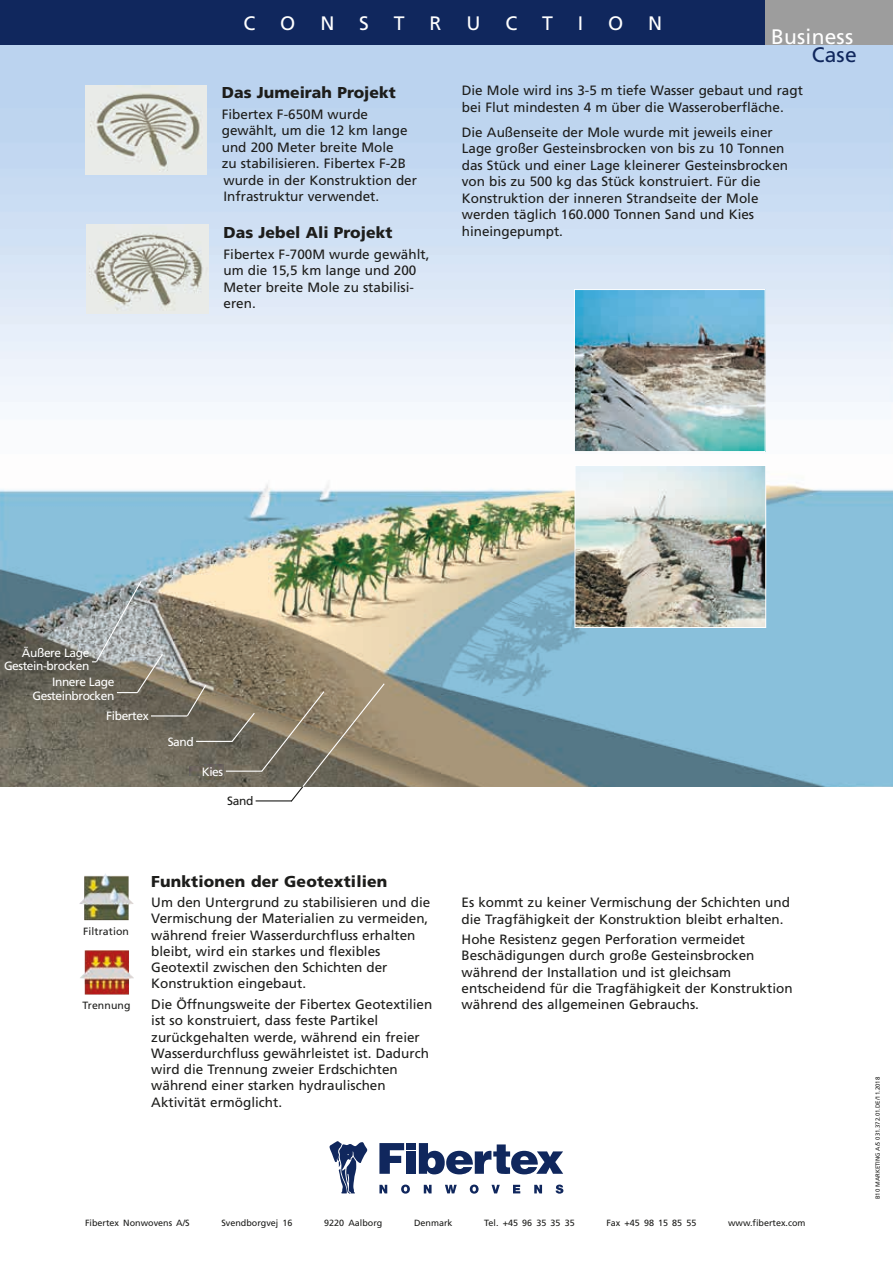
<style>
.page{position:relative;width:893px;height:1263px;background:#fff}
.page>*{position:absolute;margin:0;border:0;box-sizing:border-box;transform-origin:0 0}
.t1{font:21px "Frutiger LT Std";letter-spacing:.01em;color:#fff}
.t2{font:21px "Frutiger LT Std";color:#10275d}
.t3{font:19.5px "Frutiger LT Std";color:#fff}
.t4{font:900 15.75px "Frutiger LT Std";color:#1d1d1b}
.t5{font:13.5px/16.2px "Frutiger LT Std";color:#1d1d1b}
.t6{font:12px/13.5px "Frutiger LT Std";letter-spacing:-.035em;color:#fff;text-align:right}
.t7{font:12px "Frutiger LT Std";color:#1d1d1b}
.t8{font:10.5px "Frutiger LT Std";letter-spacing:.01em;color:#1d1d1b}
.t9{font:9px "Frutiger LT Std";color:#1d1d1b}
.t10{font:6px "Frutiger LT Std";color:#1d1d1b}
</style>
<div class="page">
<img style="left:0;top:45px;width:893px;height:742px">
<div style="left:0;top:0;width:893px;height:45px;background:#10275d"></div>
<div style="left:765px;top:0;width:128px;height:45px;background:#9d9d9d"></div>
<img style="left:577px;top:467px;width:187px;height:159px">
<div style="left:575px;top:465px;width:191px;height:163px;border:1px solid #fff"></div>
<img style="left:576px;top:291px;width:187px;height:159px">
<div style="left:574px;top:289px;width:191px;height:163px;border:1px solid #fff"></div>
<img style="left:79px;top:874px;width:55px;height:46px">
<img style="left:80px;top:950px;width:54px;height:44px">
<hr style="left:151px;top:715px;width:36px;height:1px;background:#fff">
<svg style="left:186px;top:684px;width:21px;height:33px"></svg>
<hr style="left:196px;top:741px;width:36px;height:1px;background:#fff">
<hr style="left:226px;top:771px;width:36px;height:1px;background:#fff">
<svg style="left:230px;top:682px;width:156px;height:120px;background:#938a78"></svg>
<svg style="left:92px;top:580px;width:72px;height:114px;background:#989b98"></svg>
<div style="left:407px;top:1151px;width:9px;height:23px;background:#10275d"></div>
<svg style="left:379px;top:1143px;width:25px;height:31px"></svg>
<div style="left:407px;top:1143px;width:9px;height:6px;background:#10275d"></div>
<svg style="left:419px;top:1143px;width:144px;height:31px"></svg>
<svg style="left:379px;top:1185px;width:8px;height:8px"></svg>
<svg style="left:401px;top:1184px;width:9px;height:9px"></svg>
<svg style="left:470px;top:1184px;width:9px;height:9px"></svg>
<svg style="left:534px;top:1185px;width:8px;height:8px"></svg>
<svg style="left:513px;top:1185px;width:7px;height:8px"></svg>
<svg style="left:556px;top:1184px;width:7px;height:9px"></svg>
<svg style="left:445px;top:1185px;width:12px;height:8px"></svg>
<svg style="left:491px;top:1185px;width:9px;height:8px"></svg>
<svg style="left:424px;top:1185px;width:8px;height:8px"></svg>
<svg style="left:330px;top:1141px;width:37px;height:53px"></svg>
<img style="left:204px;top:764px;width:19px;height:15px">
<img style="left:190px;top:766px;width:15px;height:10px">
<img style="left:86px;top:225px;width:123px;height:89px">
<img style="left:85px;top:86px;width:122px;height:88px">
<h2 class="t3" style="left:244px;top:11px;width:13px">C</h2>
<h2 class="t3" style="left:280px;top:11px;width:17px">O</h2>
<h2 class="t3" style="left:320px;top:11px;width:16px">N</h2>
<h2 class="t3" style="left:359px;top:11px;width:11px">S</h2>
<h2 class="t3" style="left:394px;top:11px;width:12px">T</h2>
<h2 class="t3" style="left:430px;top:11px;width:13px">R</h2>
<h2 class="t3" style="left:466px;top:11px;width:16px">U</h2>
<h2 class="t3" style="left:505px;top:11px;width:13px">C</h2>
<h2 class="t3" style="left:542px;top:11px;width:12px">T</h2>
<h2 class="t3" style="left:578px;top:11px;width:7px">I</h2>
<h2 class="t3" style="left:608px;top:11px;width:17px">O</h2>
<h2 class="t3" style="left:648px;top:11px;width:16px">N</h2>
<h1 class="t1" style="left:771px;top:24px;width:83px">Business</h1>
<h1 class="t2" style="left:812px;top:42px;width:46px">Case</h1>
<p class="t4" style="left:222px;top:83px;width:175px">Das Jumeirah Projekt</p>
<p class="t5" style="left:222px;top:106px;width:197px">Fibertex F-650M wurde gewählt, um die 12 km lange und 200 Meter breite Mole<br>zu stabilisieren. Fibertex F-2B wurde in der Konstruktion der<br>Infrastruktur verwendet.</p>
<p class="t4" style="left:223px;top:223px;width:170px">Das Jebel Ali Projekt</p>
<p class="t5" style="left:223px;top:246px;width:207px">Fibertex F-700M wurde gewählt, um die 15,5 km lange und 200<br>Meter breite Mole zu stabilisi&shy;eren.</p>
<p class="t5" style="left:462px;top:82px;width:343px">Die Mole wird ins 3-5 m tiefe Wasser gebaut und ragt bei Flut mindesten 4 m über die Wasseroberfläche.</p>
<p class="t5" style="left:462px;top:124px;width:328px">Die Außenseite der Mole wurde mit jeweils einer Lage großer Gesteinsbrocken von bis zu 10 Tonnen das Stück und einer Lage kleinerer Gesteinsbrocken von bis zu 500 kg das Stück konstruiert. Für die Konstruktion der inneren Strandseite der Mole werden täglich 160.000 Tonnen Sand und Kies hineingepumpt.</p>
<p class="t6" style="left:4px;top:646px;width:87px">Äußere Lage<br>Gestein-brocken</p>
<p class="t6" style="left:33px;top:675px;width:83px">Innere Lage<br>Gesteinbrocken</p>
<p class="t6" style="left:106px;top:709px;width:44px">Fibertex</p>
<p class="t6" style="left:168px;top:735px;width:28px">Sand</p>
<p class="t6" style="left:190px;top:764px;width:35px">Gravel</p>
<p class="t6" style="left:202px;top:765px;width:23px">Kies</p>
<p class="t7" style="left:227px;top:794px;width:28px">Sand</p>
<p class="t8" style="left:83px;top:925px;width:47px">Filtration</p>
<p class="t8" style="left:83px;top:1000px;width:49px">Trennung</p>
<p class="t4" style="left:151px;top:871px;width:238px">Funktionen der Geotextilien</p>
<p class="t5" style="left:151px;top:894px;width:281px">Um den Untergrund zu stabilisieren und die Vermischung der Materialien zu vermeiden, während freier Wasserdurchfluss erhalten bleibt, wird ein starkes und flexibles Geotextil zwischen den Schichten der Konstruktion eingebaut.</p>
<p class="t5" style="left:151px;top:996px;width:283px">Die Öffnungsweite der Fibertex Geotextilien ist so konstruiert, dass feste Partikel zurückgehalten werde, während ein freier Wasserdurchfluss gewährleistet ist. Dadurch wird die Trennung zweier Erdschichten während einer starken hydraulischen Aktivität ermöglicht.</p>
<p class="t5" style="left:462px;top:894px;width:330px">Es kommt zu keiner Vermischung der Schichten und die Tragfähigkeit der Konstruktion bleibt erhalten.</p>
<p class="t5" style="left:462px;top:931px;width:332px">Hohe Resistenz gegen Perforation vermeidet Beschädigungen durch große Gesteinsbrocken während der Installation und ist gleichsam entscheidend für die Tragfähigkeit der Konstruktion während des allgemeinen Gebrauchs.</p>
<p class="t9" style="left:85px;top:1217px;width:106px">Fibertex Nonwovens A/S</p>
<p class="t9" style="left:221px;top:1217px;width:73px">Svendborgvej 16</p>
<p class="t9" style="left:324px;top:1217px;width:60px">9220 Aalborg</p>
<p class="t9" style="left:414px;top:1217px;width:40px">Denmark</p>
<p class="t9" style="left:484px;top:1217px;width:92px">Tel. +45 96 35 35 35</p>
<p class="t9" style="left:606px;top:1217px;width:92px">Fax +45 98 15 85 55</p>
<p class="t9" style="left:728px;top:1217px;width:79px">www.fibertex.com</p>
<p class="t10" style="left:874px;top:1199px;width:124px;rotate:-90deg">B10 MARKETING A/S 031.372.01.DE/11.2018</p>
</div>
